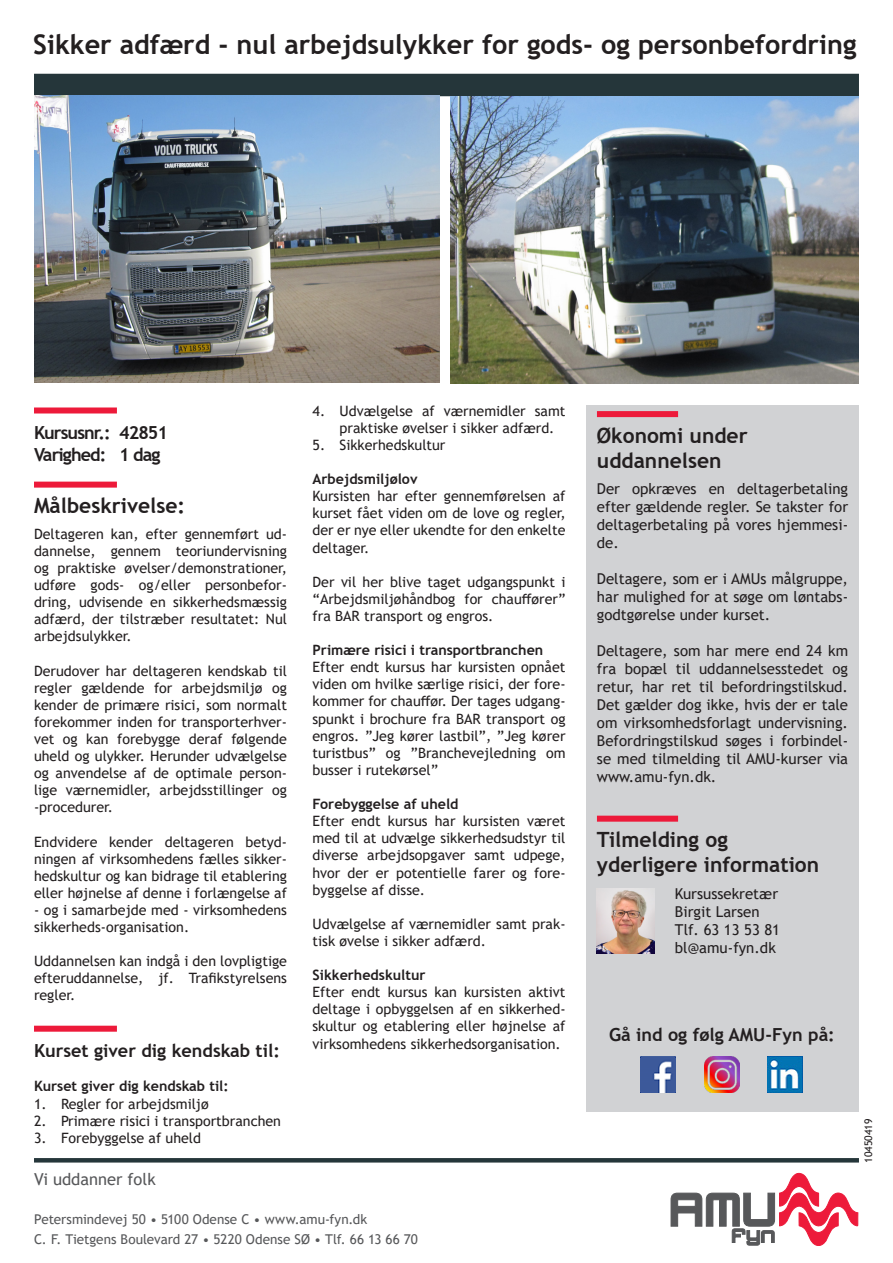
<style>
.page{position:relative;width:893px;height:1263px;background:#fff}
.page>*{position:absolute;margin:0;border:0;box-sizing:border-box;transform-origin:0 0}
.t1{font:700 27px "Trebuchet MS";color:#231f20}
.Afsnitsstreg_FED_bro{font:700 21px/25.2px "Trebuchet MS";color:#231f20}
.Afsnitsstreg_ALM_bro{font:700 18px/21.6px "Trebuchet MS";letter-spacing:-.04em;color:#231f20}
.Afsnitsstreg_ALM_bro-2{font:700 18px "Trebuchet MS";color:#231f20}
.brødtekst_brochurer{font:700 18px "Trebuchet MS";color:#231f20}
.t2{font:16.5px "Trebuchet MS";color:#57585a}
.brødtekst_brochurer-2{font:15px/18px "Trebuchet MS";color:#231f20;text-align:justify}
.t3{font:14.25px/17.1px "Trebuchet MS";color:#231f20;text-align:justify}
.t4{font:700 14.25px "Trebuchet MS";color:#231f20}
.brødtekst_brochurer-3{font:13.5px "Trebuchet MS";color:#57585a}
.brødtekst_brochurer-4{font:10.5px "Trebuchet MS";color:#231f20}
</style>
<div class="page">
<div style="left:34px;top:74px;width:825px;height:22px;background:#25363a"></div>
<img style="left:34px;top:96px;width:405px;height:287px">
<svg style="left:671px;top:1173px;width:187px;height:73px"></svg>
<svg style="left:34px;top:1158px;width:825px;height:4px;background:#28393d"></svg>
<div style="left:586px;top:405px;width:273px;height:707px;background:#d1d2d4"></div>
<div style="left:34px;top:407px;width:83px;height:6px;background:#ed1a3a"></div>
<div style="left:34px;top:482px;width:83px;height:6px;background:#ed1a3a"></div>
<div style="left:34px;top:1026px;width:83px;height:6px;background:#ed1a3a"></div>
<div style="left:597px;top:411px;width:81px;height:6px;background:#ed1a3a"></div>
<div style="left:597px;top:816px;width:81px;height:6px;background:#ed1a3a"></div>
<img style="left:597px;top:889px;width:58px;height:65px">
<img style="left:640px;top:1056px;width:36px;height:36px">
<img style="left:704px;top:1056px;width:36px;height:36px">
<img style="left:767px;top:1056px;width:35px;height:36px">
<img style="left:451px;top:96px;width:408px;height:287px">
<p class="t1" style="left:33px;top:27px;width:825px">Sikker adfærd - nul arbejdsulykker for gods- og personbefordring</p>
<p class="Afsnitsstreg_ALM_bro" style="left:34px;top:422px;width:136px">Kursusnr.: 42851<br>Varighed: 1 dag</p>
<p class="Afsnitsstreg_FED_bro" style="left:34px;top:493px;width:153px">Målbeskrivelse:</p>
<p class="t3" style="left:34px;top:525px;width:254px">Deltageren kan, efter gennemført ud&shy;dannelse, gennem teoriundervisning og praktiske øvelser/demonstrationer, udføre gods- og/eller personbefor&shy;dring, udvisende en sikkerhedsmæssig adfærd, der tilstræber resultatet: Nul arbejdsulykker.</p>
<p class="t3" style="left:34px;top:662px;width:254px">Derudover har deltageren kendskab til regler gældende for arbejdsmiljø og kender de primære risici, som normalt forekommer inden for transporterhver&shy;vet og kan forebygge deraf følgende uheld og ulykker. Herunder udvælgelse og anvendelse af de optimale person&shy;lige værnemidler, arbejdsstillinger og -procedurer.</p>
<p class="t3" style="left:34px;top:833px;width:254px">Endvidere kender deltageren betyd&shy;ningen af virksomhedens fælles sikker&shy;hedskultur og kan bidrage til etablering eller højnelse af denne i forlængelse af</p>
<p class="t3" style="left:34px;top:901px;width:254px">- og i samarbejde med - virksomhedens sikkerheds-organisation.</p>
<p class="t3" style="left:34px;top:952px;width:254px">Uddannelsen kan indgå i den lovpligtige efteruddannelse, jf. Trafikstyrelsens regler.</p>
<p class="Afsnitsstreg_ALM_bro-2" style="left:34px;top:1039px;width:247px">Kurset giver dig kendskab til:</p>
<p class="t4" style="left:34px;top:1077px;width:196px">Kurset giver dig kendskab til:</p>
<p class="t3" style="left:34px;top:1095px;width:176px">1. Regler for arbejdsmiljø</p>
<p class="t3" style="left:34px;top:1112px;width:249px">2. Primære risici i transportbranchen</p>
<p class="t3" style="left:34px;top:1129px;width:169px">3. Forebyggelse af uheld</p>
<p class="t2" style="left:34px;top:1168px;width:123px">Vi uddanner folk</p>
<p class="t3" style="left:340px;top:402px;width:227px;text-indent:-27px">4. Udvælgelse af værnemidler samt praktiske øvelser i sikker adfærd.</p>
<p class="t3" style="left:313px;top:436px;width:134px">5. Sikkerhedskultur</p>
<p class="t4" style="left:313px;top:470px;width:107px">Arbejdsmiljølov</p>
<p class="t3" style="left:313px;top:488px;width:255px">Kursisten har efter gennemførelsen af kurset fået viden om de love og regler, der er nye eller ukendte for den enkelte deltager.</p>
<p class="t3" style="left:313px;top:573px;width:254px">Der vil her blive taget udgangspunkt i “Arbejdsmiljøhåndbog for chauffører” fra BAR transport og engros.</p>
<p class="t4" style="left:313px;top:641px;width:232px">Primære risici i transportbranchen</p>
<p class="t3" style="left:313px;top:659px;width:254px">Efter endt kursus har kursisten opnået viden om hvilke særlige risici, der fore&shy;kommer for chauffør. Der tages udgang&shy;spunkt i brochure fra BAR transport og engros. ”Jeg kører lastbil”, ”Jeg kører turistbus” og ”Branchevejledning om busser i rutekørsel”</p>
<p class="t4" style="left:313px;top:795px;width:147px">Forebyggelse af uheld</p>
<p class="t3" style="left:313px;top:812px;width:254px">Efter endt kursus har kursisten været med til at udvælge sikkerhedsudstyr til diverse arbejdsopgaver samt udpege, hvor der er potentielle farer og fore&shy;byggelse af disse.</p>
<p class="t3" style="left:313px;top:915px;width:254px">Udvælgelse af værnemidler samt prak&shy;tisk øvelse i sikker adfærd.</p>
<p class="t4" style="left:313px;top:966px;width:115px">Sikkerhedskultur</p>
<p class="t3" style="left:313px;top:983px;width:254px">Efter endt kursus kan kursisten aktivt deltage i opbyggelsen af en sikkerhed&shy;skultur og etablering eller højnelse af virksomhedens sikkerhedsorganisation.</p>
<p class="brødtekst_brochurer-3" style="left:34px;top:1211px;width:335px">Petersmindevej 50 • 5100 Odense C • www.amu-fyn.dk</p>
<p class="brødtekst_brochurer-3" style="left:34px;top:1231px;width:385px">C. F. Tietgens Boulevard 27 • 5220 Odense SØ • Tlf. 66 13 66 70</p>
<p class="Afsnitsstreg_FED_bro" style="left:597px;top:423px;width:152px">Økonomi under uddannelsen</p>
<p class="brødtekst_brochurer-2" style="left:597px;top:480px;width:253px">Der opkræves en deltagerbetaling efter gældende regler. Se takster for deltagerbetaling på vores hjemmesi&shy;de.</p>
<p class="brødtekst_brochurer-2" style="left:597px;top:570px;width:253px">Deltagere, som er i AMUs målgruppe, har mulighed for at søge om løntabs&shy;godtgørelse under kurset.</p>
<p class="brødtekst_brochurer-2" style="left:597px;top:642px;width:253px">Deltagere, som har mere end 24 km fra bopæl til uddannelsesstedet og retur, har ret til befordringstilskud.<br>Det gælder dog ikke, hvis der er tale om virksomhedsforlagt undervisning.<br>Befordringstilskud søges i forbindel&shy;se med tilmelding til AMU-kurser via www.amu-fyn.dk.</p>
<p class="Afsnitsstreg_FED_bro" style="left:597px;top:827px;width:224px">Tilmelding og yderligere information</p>
<p class="brødtekst_brochurer-2" style="left:675px;top:884px;width:105px">Kursussekretær</p>
<p class="brødtekst_brochurer-2" style="left:675px;top:902px;width:86px">Birgit Larsen</p>
<p class="brødtekst_brochurer-2" style="left:675px;top:920px;width:107px">Tlf. 63 13 53 81</p>
<p class="brødtekst_brochurer-2" style="left:675px;top:938px;width:102px">bl@amu-fyn.dk</p>
<p class="brødtekst_brochurer" style="left:609px;top:1023px;width:227px">Gå ind og følg AMU-Fyn på:</p>
<p class="brødtekst_brochurer-4" style="left:862px;top:1162px;width:46px;rotate:-90deg">10450419</p>
</div>
